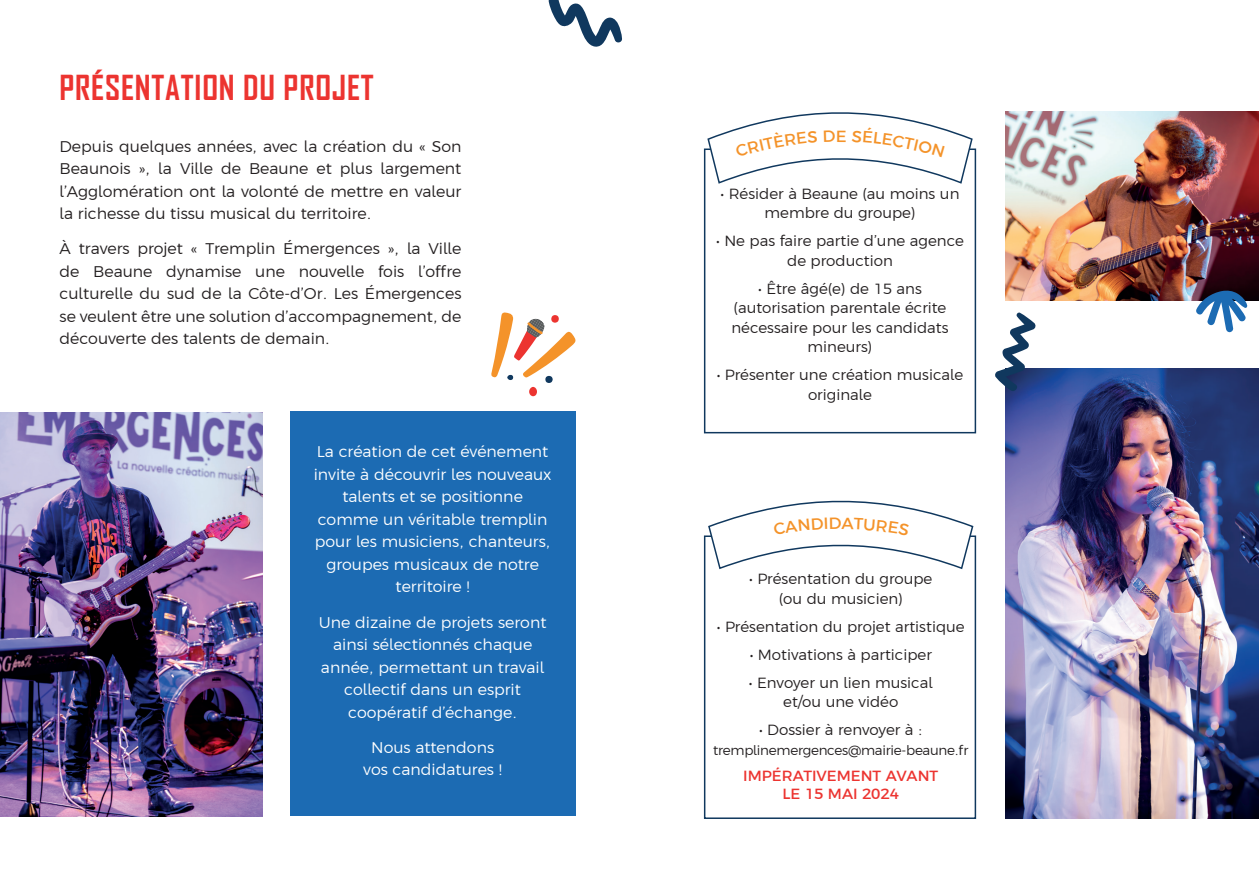
<style>
.page{position:relative;width:1259px;height:893px;background:#fff}
.page>*{position:absolute;margin:0;border:0;box-sizing:border-box;transform-origin:0 0}
.t1{font:700 33px "Agency FB";letter-spacing:.025em;color:#ec3430}
.t2{font:16.5px "Argentum Sans";color:#f4932a}
.t3{font:300 15.75px/22.5px "Argentum Sans";color:#231f20;text-align:justify}
.t4{font:300 15.75px/22.5px "Argentum Sans";color:#fff;text-align:center}
.t5{font:300 15px/19.5px "Argentum Sans";color:#231f20;text-align:center}
.t6{font:15px/18px "Argentum Sans";color:#ec3430;text-align:center}
.t7{font:300 13.5px "Argentum Sans";letter-spacing:-.02em;color:#231f20}
</style>
<div class="page">
<svg style="left:548px;top:0;width:74px;height:47px"></svg>
<div style="left:290px;top:411px;width:285px;height:405px;background:#1c6bb3"></div>
<div style="left:529px;top:387px;width:8px;height:9px;background:#ec3430;border-radius:50%"></div>
<div style="left:545px;top:376px;width:7px;height:7px;background:#10385e;border-radius:50%"></div>
<svg style="left:491px;top:312px;width:85px;height:68px"></svg>
<div style="left:704px;top:535px;width:272px;height:284px;border:2px solid #10385e"></div>
<div style="left:704px;top:149px;width:272px;height:284px;border:2px solid #10385e"></div>
<img style="left:0;top:412px;width:262px;height:404px">
<img style="left:1006px;top:368px;width:253px;height:451px">
<img style="left:1006px;top:111px;width:253px;height:190px">
<svg style="left:995px;top:312px;width:41px;height:81px"></svg>
<svg style="left:1194px;top:290px;width:53px;height:42px"></svg>
<svg style="left:707px;top:500px;width:267px;height:70px"></svg>
<svg style="left:706px;top:112px;width:267px;height:73px"></svg>
<h1 class="t1" style="left:60px;top:67px;width:316px">PRÉSENTATION DU PROJET</h1>
<p class="t3" style="left:60px;top:135px;width:403px">Depuis quelques années, avec la création du « Son Beaunois », la Ville de Beaune et plus largement l’Agglomération ont la volonté de mettre en valeur la richesse du tissu musical du territoire.</p>
<p class="t3" style="left:60px;top:237px;width:403px">À travers projet « Tremplin Émergences », la Ville de Beaune dynamise une nouvelle fois l’offre culturelle du sud de la Côte-d’Or. Les Émergences se veulent être une solution d’accompagnement, de découverte des talents de demain.</p>
<p class="t4" style="left:314px;top:440px;width:239px">La création de cet événement invite à découvrir les nouveaux talents et se positionne comme un véritable tremplin pour les musiciens, chanteurs, groupes musicaux de notre territoire !</p>
<p class="t4" style="left:319px;top:611px;width:229px">Une dizaine de projets seront ainsi sélectionnés chaque année, permettant un travail collectif dans un esprit coopératif d’échange.</p>
<p class="t4" style="left:363px;top:736px;width:140px">Nous attendons vos candidatures !</p>
<p class="t2" style="left:835px;top:124px;width:12px">E</p>
<p class="t5" style="left:720px;top:184px;width:240px">• Résider à Beaune (au moins un membre du groupe)</p>
<p class="t5" style="left:716px;top:231px;width:249px">• Ne pas faire partie d’une agence de production</p>
<p class="t5" style="left:731px;top:279px;width:219px">• Être âgé(e) de 15 ans (autorisation parentale écrite nécessaire pour les candidats mineurs)</p>
<p class="t5" style="left:716px;top:365px;width:248px">• Présenter une création musicale originale</p>
<p class="t5" style="left:749px;top:569px;width:185px">• Présentation du groupe (ou du musicien)</p>
<p class="t5" style="left:717px;top:617px;width:249px">• Présentation du projet artistique</p>
<p class="t5" style="left:749px;top:645px;width:184px">• Motivations à participer</p>
<p class="t5" style="left:749px;top:673px;width:185px">• Envoyer un lien musical et/ou une vidéo</p>
<p class="t5" style="left:759px;top:720px;width:165px">• Dossier à renvoyer à :</p>
<p class="t7" style="left:713px;top:740px;width:257px">tremplinemergences@mairie-beaune.fr</p>
<p class="t6" style="left:743px;top:767px;width:196px">IMPÉRATIVEMENT AVANT<br>LE 15 MAI 2024</p>
</div>
